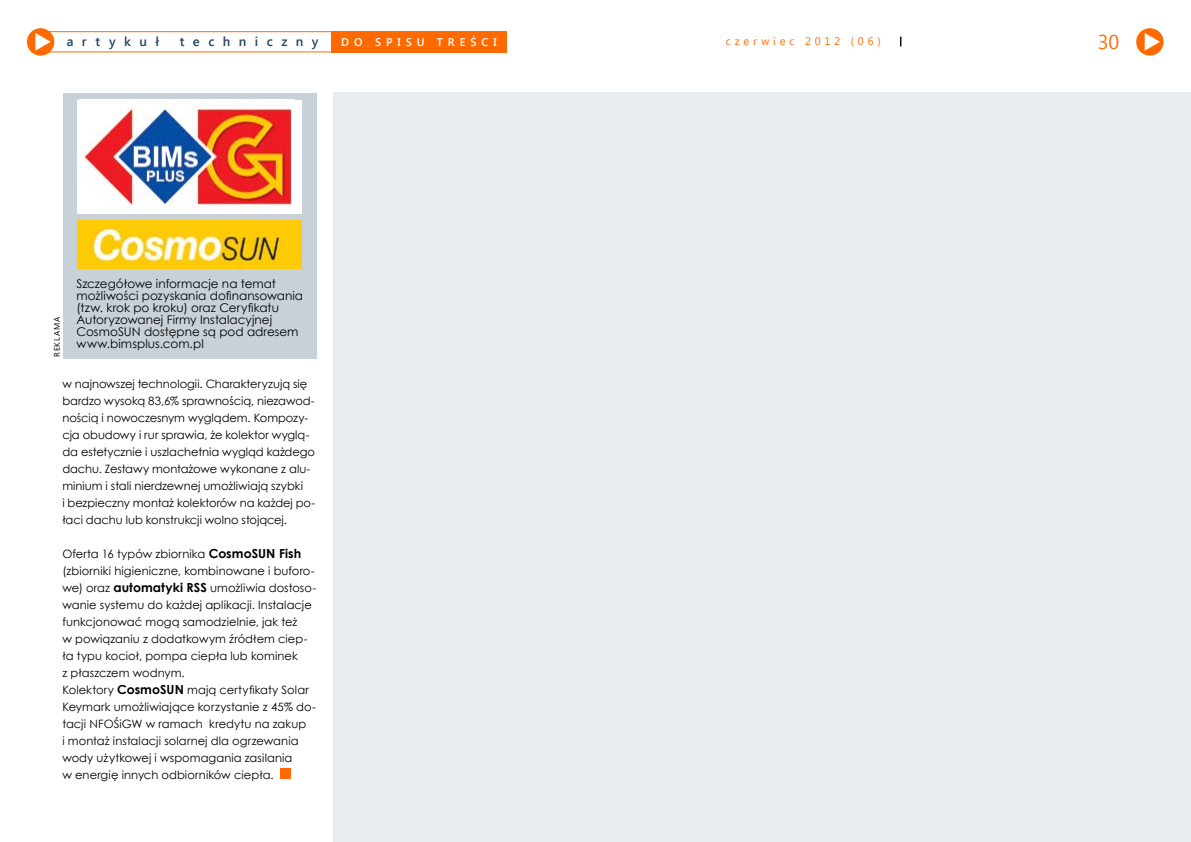
<style>
.page{position:relative;width:1191px;height:842px;background:#fff}
.page>*{position:absolute;margin:0;border:0;box-sizing:border-box;transform-origin:0 0}
.t1{font:20px "Segoe UI";color:#ff6a00}
.t2{font:600 13px "Segoe UI";letter-spacing:.645em;color:#244564}
.t3{font:12px/12px "Century Gothic";letter-spacing:.005em;color:#000}
.t4{font:11.5px/17px "Century Gothic";color:#000}
.t5{font:600 11.1px "Segoe UI";letter-spacing:.445em;color:#fff}
.t6{font:11px "Segoe UI";letter-spacing:.355em;color:#ff6a00}
.t7{font:8px "Segoe UI";letter-spacing:.13em;color:#000}
.s1{font-weight:700;font-size:12.5px}
</style>
<div class="page">
<div style="left:27px;top:28px;width:27px;height:28px;background:#ff6a00;border-radius:50%"></div>
<svg style="left:35px;top:33px;width:16px;height:17px"></svg>
<div style="left:1136px;top:28px;width:27px;height:28px;background:#ff6a00;border-radius:50%"></div>
<svg style="left:1144px;top:33px;width:16px;height:18px"></svg>
<div style="left:33px;top:31px;width:310px;height:21px;border:1px solid #ff6a00"></div>
<div style="left:331px;top:31px;width:176px;height:21px;background:#ff6a00"></div>
<div style="left:280px;top:769px;width:11px;height:10px;background:#ff6a00"></div>
<div style="left:63px;top:93px;width:253px;height:265px;background:#c8d1d8"></div>
<div style="left:78px;top:100px;width:224px;height:113px;background:#fff"></div>
<img style="left:79px;top:107px;width:214px;height:105px">
<img style="left:78px;top:221px;width:224px;height:47px">
<div style="left:333px;top:93px;width:858px;height:749px;background:#e9ecef"></div>
<p class="t2" style="left:67px;top:32px;width:94px">artykuł</p>
<p class="t2" style="left:180px;top:32px;width:140px">techniczny</p>
<p class="t5" style="left:341px;top:34px;width:157px">do spisu treści</p>
<p class="t6" style="left:725px;top:34px;width:157px">czerwiec 2012 (06)</p>
<h1 class="t1" style="left:1097px;top:28px;width:23px">30</h1>
<p class="t7" style="left:51px;top:357px;width:42px;rotate:-90deg">reklama</p>
<p class="t3" style="left:77px;top:277px;width:228px">Szczegółowe informacje na temat możliwości pozyskania dofinansowania (tzw. krok po kroku) oraz Ceryfikatu Autoryzowanej Firmy Instalacyjnej CosmoSUN dostępne są pod adresem www.bimsplus.com.pl</p>
<p class="t4" style="left:62px;top:375px;width:254px">w najnowszej technologii. Charakteryzują się bardzo wysoką 83,6% sprawnością, niezawod&shy;nością i nowoczesnym wyglądem. Kompozy&shy;cja obudowy i rur sprawia, że kolektor wyglą&shy;da estetycznie i uszlachetnia wygląd każdego dachu. Zestawy montażowe wykonane z alu&shy;minium i stali nierdzewnej umożliwiają szybki<br>i bezpieczny montaż kolektorów na każdej po&shy;łaci dachu lub konstrukcji wolno stojącej.</p>
<p class="t4" style="left:62px;top:545px;width:255px">Oferta 16 typów zbiornika <span class="s1">CosmoSUN Fish </span>(zbiorniki higieniczne, kombinowane i buforo&shy;we) oraz <span class="s1">automatyki RSS</span> umożliwia dostoso&shy;wanie systemu do każdej aplikacji. Instalacje funkcjonować mogą samodzielnie, jak też<br>w powiązaniu z dodatkowym źródłem ciep&shy;ła typu kocioł, pompa ciepła lub kominek<br>z płaszczem wodnym.<br>Kolektory <span class="s1">CosmoSUN</span> mają certyfikaty Solar Keymark umożliwiające korzystanie z 45% do&shy;tacji NFOŚiGW w ramach kredytu na zakup<br>i montaż instalacji solarnej dla ogrzewania wody użytkowej i wspomagania zasilania<br>w energię innych odbiorników ciepła.</p>
</div>
